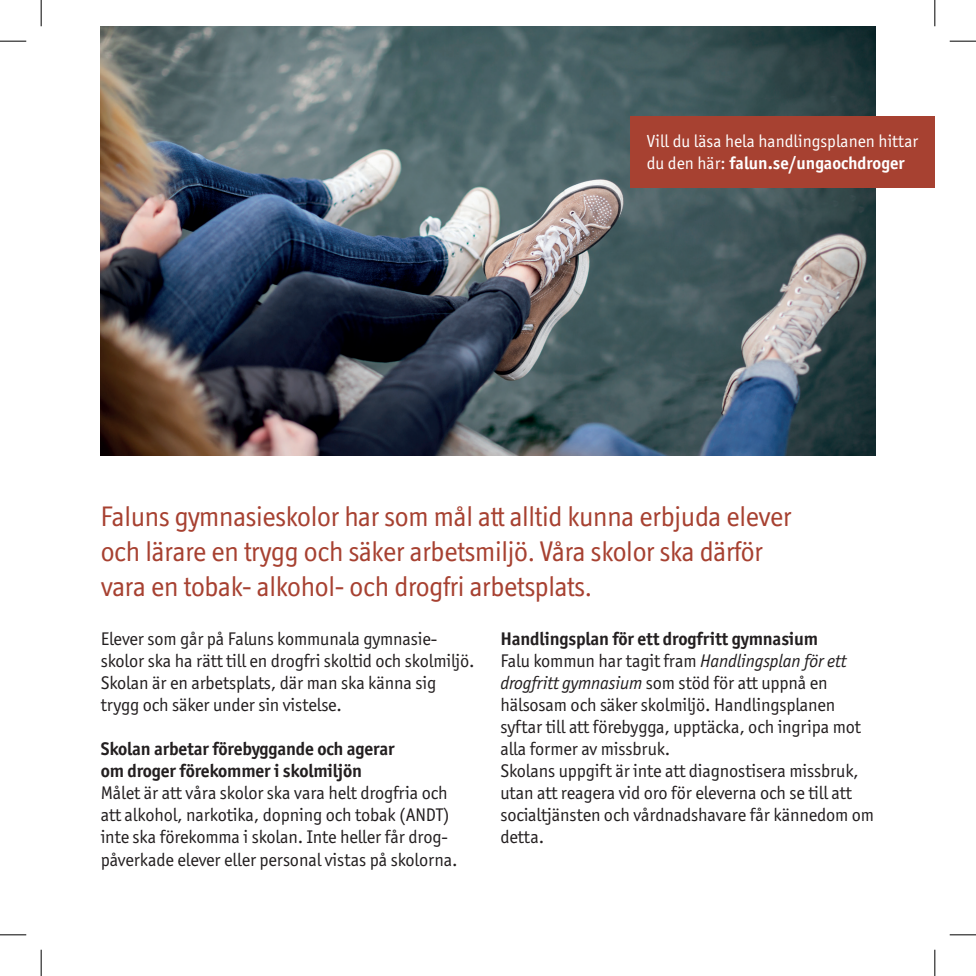
<style>
.page{position:relative;width:976px;height:976px;background:#fff}
.page>*{position:absolute;margin:0;border:0;box-sizing:border-box;transform-origin:0 0}
.t1{font:28.35px/35px "Officina Display ITC Std";letter-spacing:-.01em;color:#a74131}
.t2{font:18.38px/22.1px "Officina Sans ITC Std";letter-spacing:-.01em;color:#231f20}
.t3{font:700 18.38px/22.1px "Officina Sans ITC Std";letter-spacing:-.01em;color:#231f20}
.t4{font:17.5px/22.8px "Officina Sans ITC Std";color:#fff}
.s1{font-weight:700}
.s2{font-style:italic}
</style>
<div class="page">
<img style="left:101px;top:26px;width:774px;height:430px">
<div style="left:630px;top:116px;width:304px;height:71px;background:#a74131"></div>
<svg style="left:0;top:41px;width:26px;height:1px"></svg>
<svg style="left:949px;top:41px;width:26px;height:1px"></svg>
<svg style="left:0;top:934px;width:26px;height:1px"></svg>
<svg style="left:949px;top:934px;width:26px;height:1px"></svg>
<svg style="left:41px;top:0;width:1px;height:26px"></svg>
<svg style="left:41px;top:949px;width:1px;height:26px"></svg>
<svg style="left:934px;top:0;width:1px;height:26px"></svg>
<svg style="left:934px;top:949px;width:1px;height:26px"></svg>
<p class="t4" style="left:646px;top:129px;width:273px">Vill du läsa hela handlingsplanen hittar du den här: <span class="s1">falun.se/ungaochdroger</span></p>
<h1 class="t1" style="left:101px;top:498px;width:692px">Faluns gymnasieskolor har som mål att alltid kunna erbjuda elever och lärare en trygg och säker arbetsmiljö. Våra skolor ska därför vara en tobak- alkohol- och drogfri arbetsplats.</h1>
<p class="t2" style="left:101px;top:627px;width:375px">Elever som går på Faluns kommunala gymnasie&shy;skolor ska ha rätt till en drogfri skoltid och skolmiljö.<br>Skolan är en arbetsplats, där man ska känna sig trygg och säker under sin vistelse.</p>
<p class="t3" style="left:101px;top:737px;width:295px">Skolan arbetar förebyggande och agerar om droger förekommer i skolmiljön</p>
<p class="t2" style="left:101px;top:781px;width:358px">Målet är att våra skolor ska vara helt drogfria och att alkohol, narkotika, dopning och tobak (ANDT) inte ska förekomma i skolan. Inte heller får drog&shy;påverkade elever eller personal vistas på skolorna.</p>
<p class="t2" style="left:500px;top:627px;width:375px"><span class="s1">Handlingsplan för ett drogfritt gymnasium<br></span>Falu kommun har tagit fram <span class="s2">Handlingsplan för ett drogfritt gymnasium</span> som stöd för att uppnå en hälsosam och säker skolmiljö. Handlingsplanen syftar till att förebygga, upptäcka, och ingripa mot alla former av missbruk.<br>Skolans uppgift är inte att diagnostisera missbruk, utan att reagera vid oro för eleverna och se till att socialtjänsten och vårdnadshavare får kännedom om detta.</p>
</div>
